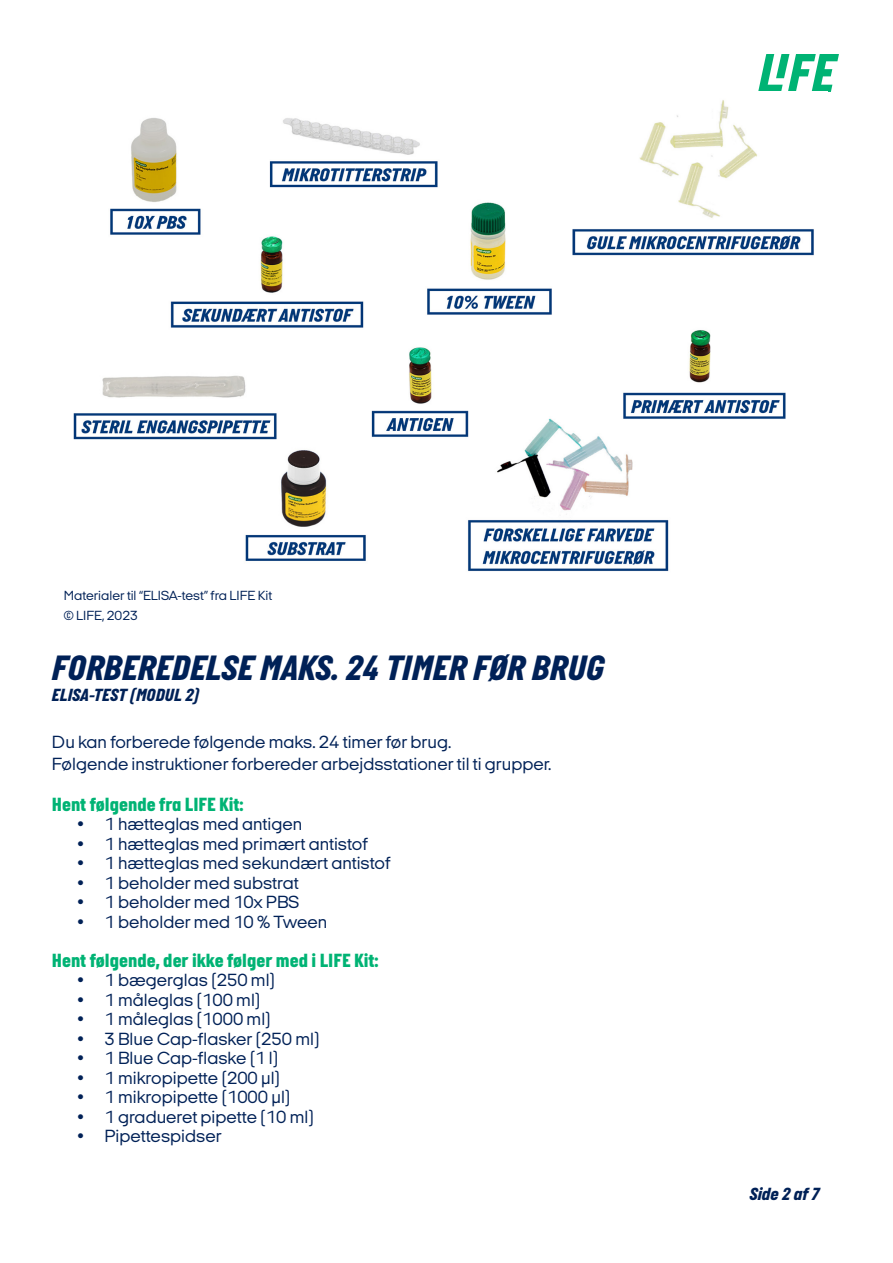
<style>
.page{position:relative;width:893px;height:1263px;background:#fff}
.page>*{position:absolute;margin:0;border:0;box-sizing:border-box;transform-origin:0 0}
.t1{font:italic 800 36px "Italian Plate No 2";color:#002157}
.t2{font:800 19.5px "Italian Plate No 2";color:#00b374}
.t3{font:18px/21.6px "Italian Plate No 2 Expanded";color:#002157}
.t4{font:italic 800 18px "Italian Plate No 2";color:#002157}
.t5{font:13.5px/19.5px "Italian Plate No 2 Expanded";color:#002157}
</style>
<div class="page">
<svg style="left:758px;top:54px;width:81px;height:38px"></svg>
<img style="left:73px;top:100px;width:741px;height:471px">
<p class="t5" style="left:64px;top:586px;width:210px">Materialer til “ELISA-test” fra LIFE Kit © LIFE, 2023</p>
<h1 class="t1" style="left:52px;top:648px;width:554px">FORBEREDELSE MAKS. 24 TIMER FØR BRUG</h1>
<p class="t4" style="left:52px;top:685px;width:149px">ELISA-TEST (MODUL 2)</p>
<p class="t3" style="left:52px;top:731px;width:501px">Du kan forberede følgende maks. 24 timer før brug.<br>Følgende instruktioner forbereder arbejdsstationer til ti grupper.</p>
<p class="t2" style="left:52px;top:794px;width:193px">Hent følgende fra LIFE Kit:</p>
<p class="t3" style="left:77px;top:813px;width:226px">• 1 hætteglas med antigen</p>
<p class="t3" style="left:77px;top:833px;width:292px">• 1 hætteglas med primært antistof</p>
<p class="t3" style="left:77px;top:852px;width:315px">• 1 hætteglas med sekundært antistof</p>
<p class="t3" style="left:77px;top:872px;width:223px">• 1 beholder med substrat</p>
<p class="t3" style="left:77px;top:891px;width:223px">• 1 beholder med 10x PBS</p>
<p class="t3" style="left:77px;top:911px;width:251px">• 1 beholder med 10 % Tween</p>
<p class="t2" style="left:52px;top:950px;width:328px">Hent følgende, der ikke følger med i LIFE Kit:</p>
<p class="t3" style="left:77px;top:969px;width:199px">• 1 bægerglas (250 ml)</p>
<p class="t3" style="left:77px;top:989px;width:185px">• 1 måleglas (100 ml)</p>
<p class="t3" style="left:77px;top:1008px;width:195px">• 1 måleglas (1000 ml)</p>
<p class="t3" style="left:77px;top:1028px;width:244px">• 3 Blue Cap-flasker (250 ml)</p>
<p class="t3" style="left:77px;top:1047px;width:202px">• 1 Blue Cap-flaske (1 l)</p>
<p class="t3" style="left:77px;top:1067px;width:204px">• 1 mikropipette (200 µl)</p>
<p class="t3" style="left:77px;top:1086px;width:215px">• 1 mikropipette (1000 µl)</p>
<p class="t3" style="left:77px;top:1106px;width:238px">• 1 gradueret pipette (10 ml)</p>
<p class="t3" style="left:77px;top:1125px;width:146px">• Pipettespidser</p>
<p class="t4" style="left:750px;top:1184px;width:71px">Side 2 af 7</p>
</div>
